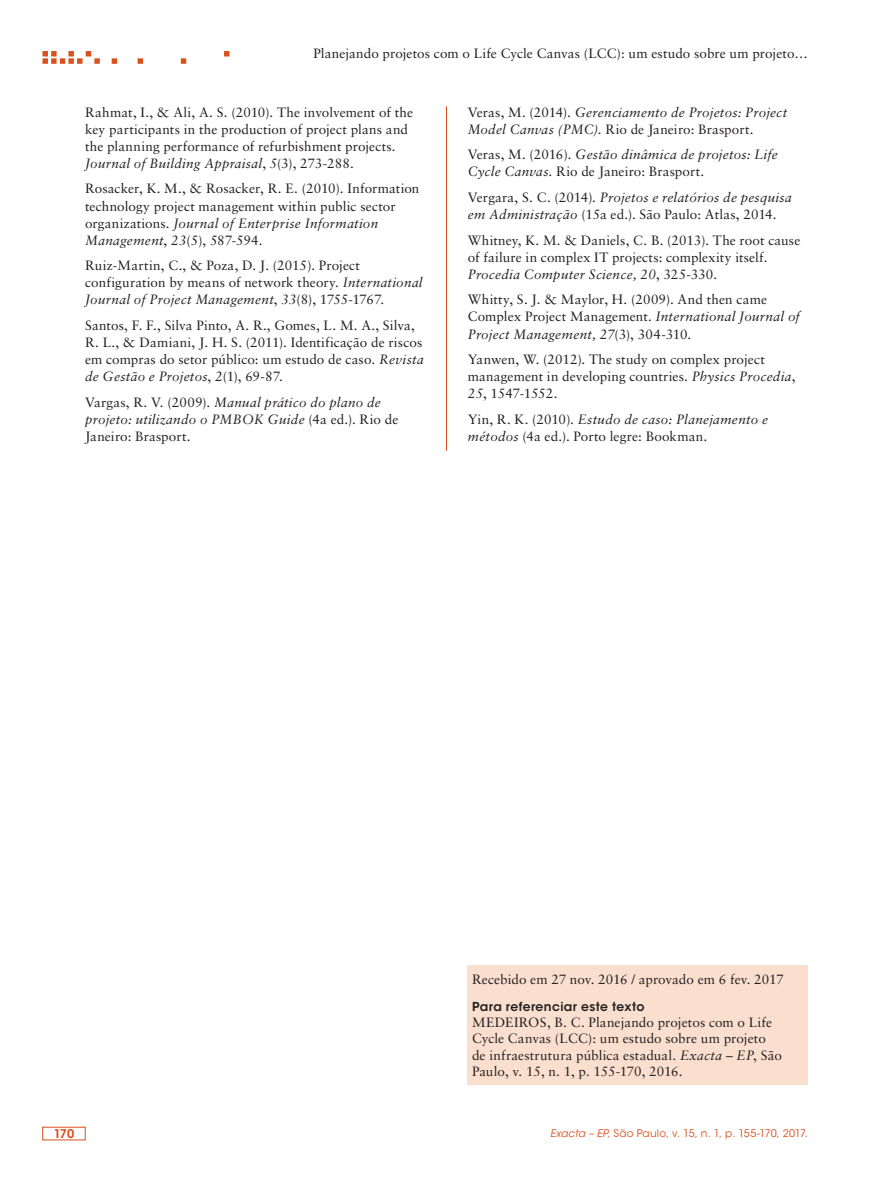
<style>
.page{position:relative;width:893px;height:1191px;background:#fff}
.page>*{position:absolute;margin:0;border:0;box-sizing:border-box;transform-origin:0 0}
.ex_Referencias{font:13.5px/17.1px "Sabon LT Std";letter-spacing:.005em;color:#231f20}
.ex_Referencias-2{font:italic 13.5px/17.1px "Sabon LT Std";letter-spacing:.015em;color:#231f20}
.ex_Tabela_-_titulo{font:600 12.3px "ITC Avant Garde Std";letter-spacing:.03em;color:#231f20}
.t1{font:600 12px "ITC Avant Garde Std";color:#da511d}
.t2{font:10.5px "ITC Avant Garde Std";letter-spacing:.015em;color:#da511d}
.s1{font-style:italic}
.s2{font-style:normal}
</style>
<div class="page">
<svg style="left:43px;top:51px;width:186px;height:13px"></svg>
<hr style="left:446px;top:106px;width:1px;height:345px;background:#da511d">
<div style="left:468px;top:964px;width:340px;height:120px;background:#fadfce"></div>
<p class="ex_Referencias" style="left:313px;top:45px;width:496px">Planejando projetos com o Life Cycle Canvas (LCC): um estudo sobre um projeto…</p>
<p class="ex_Referencias" style="left:85px;top:103px;width:330px">Rahmat, I., &amp; Ali, A. S. (2010). The involvement of the key participants in the production of project plans and the planning performance of refurbishment projects.<br><span class="s1">Journal of Building Appraisal</span>, <span class="s1">5</span>(3), 273-288.</p>
<p class="ex_Referencias" style="left:85px;top:180px;width:336px">Rosacker, K. M., &amp; Rosacker, R. E. (2010). Information technology project management within public sector organizations. <span class="s1">Journal of Enterprise Information Management</span>, <span class="s1">23</span>(5), 587-594.</p>
<p class="ex_Referencias" style="left:85px;top:257px;width:339px">Ruiz-Martin, C., &amp; Poza, D. J. (2015). Project configuration by means of network theory. <span class="s1">International<br>Journal of Project Management</span>, <span class="s1">33</span>(8), 1755-1767.</p>
<p class="ex_Referencias" style="left:85px;top:316px;width:340px">Santos, F. F., Silva Pinto, A. R., Gomes, L. M. A., Silva, R. L., &amp; Damiani, J. H. S. (2011). Identificação de riscos em compras do setor público: um estudo de caso. <span class="s1">Revista de Gestão e Projetos</span>, <span class="s1">2</span>(1), 69-87.</p>
<p class="ex_Referencias-2" style="left:85px;top:393px;width:315px"><span class="s2">Vargas, R. V. (2009).</span> Manual prático do plano de projeto: utilizando o PMBOK Guide <span class="s2">(4a ed.). Rio de<br>Janeiro: Brasport.</span></p>
<p class="ex_Referencias-2" style="left:468px;top:103px;width:321px"><span class="s2">Veras, M. (2014).</span> Gerenciamento de Projetos: Project<br>Model Canvas (PMC)<span class="s2">. Rio de Janeiro: Brasport.</span></p>
<p class="ex_Referencias-2" style="left:468px;top:146px;width:311px"><span class="s2">Veras, M. (2016).</span> Gestão dinâmica de projetos: Life<br>Cycle Canvas<span class="s2">. Rio de Janeiro: Brasport.</span></p>
<p class="ex_Referencias" style="left:468px;top:189px;width:325px">Vergara, S. C. (2014). <span class="s1">Projetos e relatórios de pesquisa em Administração</span> (15a ed.). São Paulo: Atlas, 2014.</p>
<p class="ex_Referencias" style="left:468px;top:231px;width:334px">Whitney, K. M. &amp; Daniels, C. B. (2013). The root cause of failure in complex IT projects: complexity itself.<br><span class="s1">Procedia Computer Science, 20</span>, 325-330.</p>
<p class="ex_Referencias" style="left:468px;top:291px;width:334px">Whitty, S. J. &amp; Maylor, H. (2009). And then came<br>Complex Project Management. <span class="s1">International Journal of<br>Project Management, 27</span>(3), 304-310.</p>
<p class="ex_Referencias" style="left:468px;top:351px;width:329px">Yanwen, W. (2012). The study on complex project management in developing countries. <span class="s1">Physics Procedia</span>,<br><span class="s1">25</span>, 1547-1552.</p>
<p class="ex_Referencias" style="left:468px;top:410px;width:302px">Yin, R. K. (2010). <span class="s1">Estudo de caso: Planejamento e métodos</span> (4a ed.). Porto legre: Bookman.</p>
<p class="ex_Referencias" style="left:472px;top:970px;width:313px">Recebido em 27 nov. 2016 / aprovado em 6 fev. 2017</p>
<p class="ex_Tabela_-_titulo" style="left:472px;top:998px;width:174px">Para referenciar este texto</p>
<p class="ex_Referencias" style="left:472px;top:1014px;width:311px;line-height:16.2px">MEDEIROS, B. C. Planejando projetos com o Life Cycle Canvas (LCC): um estudo sobre um projeto de infraestrutura pública estadual. <span class="s1">Exacta – EP</span>, São Paulo, v. 15, n. 1, p. 155-170, 2016.</p>
<p class="t1" style="left:54px;top:1126px;width:22px">170</p>
<p class="t2" style="left:550px;top:1127px;width:259px"><span class="s1">Exacta – EP</span>, São Paulo, v. 15, n. 1, p. 155-170, 2017.</p>
</div>
